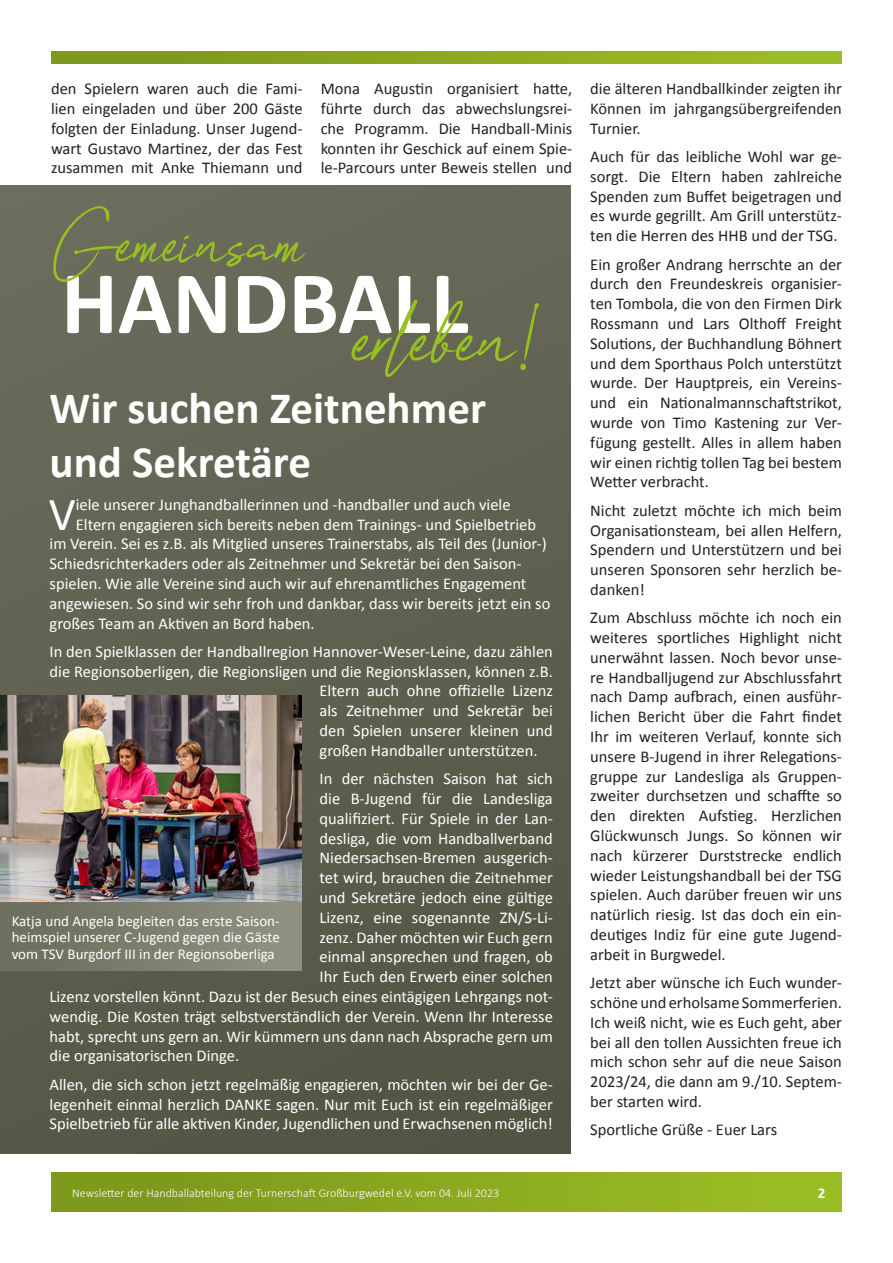
<style>
.page{position:relative;width:893px;height:1263px;background:#fff}
.page>*{position:absolute;margin:0;border:0;box-sizing:border-box;transform-origin:0 0}
.Überschrift_3_-_schw{font:123px "One Signature";color:#96c11e}
.Überschrift_3_-_schw-2{font:102px "One Signature";color:#96c11e}
.Standard_Text_-_weiß{font:700 90px "Calibri";color:#fff}
.Überschrift_3_-_schw-3{font:47.7px "Calibri";color:#fff}
.Überschrift_1_-_weiß{font:700 45px/54px "Calibri";color:#fff}
.Standard_Text{font:16.5px/19.8px "Calibri";color:#231f20;text-align:justify}
.Überschrift_3_-_schw-4{font:16.5px/19.8px "Calibri";color:#fff;text-align:justify}
.Überschrift_4_-_weiß{font:15px/16.5px "Calibri";color:#fff;text-align:justify}
.t1{font:700 15px "Calibri";color:#fff}
.t2{font:300 12px "Calibri";color:#fff}
.s1{font-size:114px}
</style>
<div class="page">
<svg style="left:51px;top:51px;width:791px;height:13px;background:#8aa920"></svg>
<div style="left:51px;top:1172px;width:791px;height:40px;background:linear-gradient(to right,#7a951c,#9cbe24)"></div>
<div style="left:0;top:186px;width:571px;height:968px;background:#626252"></div>
<img style="left:0;top:695px;width:302px;height:207px">
<div style="left:0;top:902px;width:302px;height:68px;background:linear-gradient(to right,#6c6c5c,#929282)"></div>
<p class="Standard_Text" style="left:51px;top:78px;width:253px">den Spielern waren auch die Fami&shy;lien eingeladen und über 200 Gäste folgten der Einladung. Unser Jugend&shy;wart Gustavo Martinez, der das Fest zusammen mit Anke Thiemann und</p>
<p class="Standard_Text" style="left:321px;top:78px;width:253px">Mona Augustin organisiert hatte, führte durch das abwechslungsrei&shy;che Programm. Die Handball-Minis konnten ihr Geschick auf einem Spie&shy;le-Parcours unter Beweis stellen und</p>
<p class="Überschrift_3_-_schw-2" style="left:53px;top:199px;width:254px">Gemeinsam</p>
<p class="Standard_Text_-_weiß" style="left:61px;top:239px;width:409px">HANDBALL</p>
<p class="Überschrift_3_-_schw" style="left:354px;top:285px;width:189px">erleben<span class="s1">!</span></p>
<p class="Überschrift_1_-_weiß" style="left:50px;top:380px;width:438px">Wir suchen Zeitnehmer und Sekretäre</p>
<p class="Überschrift_3_-_schw-3" style="left:49px;top:481px;width:29px">V</p>
<p class="Überschrift_3_-_schw-4" style="left:76px;top:494px;width:436px">iele unserer Junghandballerinnen und -handballer und auch viele</p>
<p class="Überschrift_3_-_schw-4" style="left:76px;top:514px;width:462px">Eltern engagieren sich bereits neben dem Trainings- und Spielbetrieb</p>
<p class="Überschrift_3_-_schw-4" style="left:50px;top:533px;width:499px">im Verein. Sei es z.B. als Mitglied unseres Trainerstabs, als Teil des (Junior-)</p>
<p class="Überschrift_3_-_schw-4" style="left:50px;top:553px;width:473px">Schiedsrichterkaders oder als Zeitnehmer und Sekretär bei den Saison-</p>
<p class="Überschrift_3_-_schw-4" style="left:50px;top:573px;width:478px">spielen. Wie alle Vereine sind auch wir auf ehrenamtliches Engagement</p>
<p class="Überschrift_3_-_schw-4" style="left:50px;top:593px;width:502px">angewiesen. So sind wir sehr froh und dankbar, dass wir bereits jetzt ein so</p>
<p class="Überschrift_3_-_schw-4" style="left:50px;top:613px;width:267px">großes Team an Aktiven an Bord haben.</p>
<p class="Überschrift_3_-_schw-4" style="left:50px;top:641px;width:505px">In den Spielklassen der Handballregion Hannover-Weser-Leine, dazu zählen</p>
<p class="Überschrift_3_-_schw-4" style="left:50px;top:661px;width:505px">die Regionsoberligen, die Regionsligen und die Regionsklassen, können z.B.</p>
<p class="Überschrift_3_-_schw-4" style="left:320px;top:681px;width:235px">Eltern auch ohne offizielle Lizenz</p>
<p class="Überschrift_3_-_schw-4" style="left:320px;top:700px;width:235px">als Zeitnehmer und Sekretär bei</p>
<p class="Überschrift_3_-_schw-4" style="left:320px;top:720px;width:235px">den Spielen unserer kleinen und</p>
<p class="Überschrift_3_-_schw-4" style="left:320px;top:740px;width:220px">großen Handballer unterstützen.</p>
<p class="Überschrift_3_-_schw-4" style="left:320px;top:768px;width:235px">In der nächsten Saison hat sich</p>
<p class="Überschrift_3_-_schw-4" style="left:320px;top:788px;width:235px">die B-Jugend für die Landesliga</p>
<p class="Überschrift_3_-_schw-4" style="left:320px;top:808px;width:235px">qualifiziert. Für Spiele in der Lan-</p>
<p class="Überschrift_3_-_schw-4" style="left:320px;top:828px;width:235px">desliga, die vom Handballverband</p>
<p class="Überschrift_3_-_schw-4" style="left:320px;top:847px;width:235px">Niedersachsen-Bremen ausgerich-</p>
<p class="Überschrift_3_-_schw-4" style="left:320px;top:867px;width:235px">tet wird, brauchen die Zeitnehmer</p>
<p class="Überschrift_3_-_schw-4" style="left:320px;top:887px;width:235px">und Sekretäre jedoch eine gültige</p>
<p class="Überschrift_3_-_schw-4" style="left:320px;top:907px;width:235px">Lizenz, eine sogenannte ZN/S-Li-</p>
<p class="Überschrift_3_-_schw-4" style="left:320px;top:927px;width:235px">zenz. Daher möchten wir Euch gern</p>
<p class="Überschrift_3_-_schw-4" style="left:320px;top:946px;width:235px">einmal ansprechen und fragen, ob</p>
<p class="Überschrift_3_-_schw-4" style="left:320px;top:966px;width:235px">Ihr Euch den Erwerb einer solchen</p>
<p class="Überschrift_3_-_schw-4" style="left:50px;top:986px;width:505px">Lizenz vorstellen könnt. Dazu ist der Besuch eines eintägigen Lehrgangs not-</p>
<p class="Überschrift_3_-_schw-4" style="left:50px;top:1006px;width:505px">wendig. Die Kosten trägt selbstverständlich der Verein. Wenn Ihr Interesse</p>
<p class="Überschrift_3_-_schw-4" style="left:50px;top:1026px;width:505px">habt, sprecht uns gern an. Wir kümmern uns dann nach Absprache gern um</p>
<p class="Überschrift_3_-_schw-4" style="left:50px;top:1045px;width:191px">die organisatorischen Dinge.</p>
<p class="Überschrift_3_-_schw-4" style="left:50px;top:1074px;width:505px">Allen, die sich schon jetzt regelmäßig engagieren, möchten wir bei der Ge&shy;legenheit einmal herzlich DANKE sagen. Nur mit Euch ist ein regelmäßiger Spielbetrieb für alle aktiven Kinder, Jugendlichen und Erwachsenen möglich!</p>
<p class="Überschrift_4_-_weiß" style="left:12px;top:912px;width:270px">Katja und Angela begleiten das erste Saison&shy;heimspiel unserer C-Jugend gegen die Gäste vom TSV Burgdorf III in der Regionsoberliga</p>
<p class="Standard_Text" style="left:590px;top:78px;width:253px">die älteren Handballkinder zeigten ihr Können im jahrgangsübergreifenden Turnier.</p>
<p class="Standard_Text" style="left:590px;top:146px;width:253px">Auch für das leibliche Wohl war ge&shy;sorgt. Die Eltern haben zahlreiche Spenden zum Buffet beigetragen und es wurde gegrillt. Am Grill unterstütz&shy;ten die Herren des HHB und der TSG.</p>
<p class="Standard_Text" style="left:590px;top:254px;width:253px">Ein großer Andrang herrschte an der durch den Freundeskreis organisier&shy;ten Tombola, die von den Firmen Dirk Rossmann und Lars Olthoff Freight Solutions, der Buchhandlung Böhnert und dem Sporthaus Polch unterstützt wurde. Der Hauptpreis, ein Vereins&shy;und ein Nationalmannschaftstrikot, wurde von Timo Kastening zur Ver&shy;fügung gestellt. Alles in allem haben wir einen richtig tollen Tag bei bestem Wetter verbracht.</p>
<p class="Standard_Text" style="left:590px;top:500px;width:253px">Nicht zuletzt möchte ich mich beim Organisationsteam, bei allen Helfern, Spendern und Unterstützern und bei unseren Sponsoren sehr herzlich be&shy;danken!</p>
<p class="Standard_Text" style="left:590px;top:607px;width:253px">Zum Abschluss möchte ich noch ein weiteres sportliches Highlight nicht unerwähnt lassen. Noch bevor unse&shy;re Handballjugend zur Abschlussfahrt nach Damp aufbrach, einen ausführ&shy;lichen Bericht über die Fahrt findet Ihr im weiteren Verlauf, konnte sich unsere B-Jugend in ihrer Relegations&shy;gruppe zur Landesliga als Gruppen&shy;zweiter durchsetzen und schaffte so den direkten Aufstieg. Herzlichen Glückwunsch Jungs. So können wir nach kürzerer Durststrecke endlich wieder Leistungshandball bei der TSG spielen. Auch darüber freuen wir uns natürlich riesig. Ist das doch ein ein&shy;deutiges Indiz für eine gute Jugend&shy;arbeit in Burgwedel.</p>
<p class="Standard_Text" style="left:590px;top:972px;width:253px">Jetzt aber wünsche ich Euch wunder&shy;schöne und erholsame Sommerferien.<br>Ich weiß nicht, wie es Euch geht, aber bei all den tollen Aussichten freue ich mich schon sehr auf die neue Saison 2023/24, die dann am 9./10. Septem&shy;ber starten wird.</p>
<p class="Standard_Text" style="left:590px;top:1119px;width:188px">Sportliche Grüße - Euer Lars</p>
<p class="t2" style="left:72px;top:1185px;width:428px">Newsletter der Handballabteilung der Turnerschaft Großburgwedel e.V. vom 04. Juli 2023</p>
<p class="t1" style="left:818px;top:1182px;width:9px">2</p>
</div>
